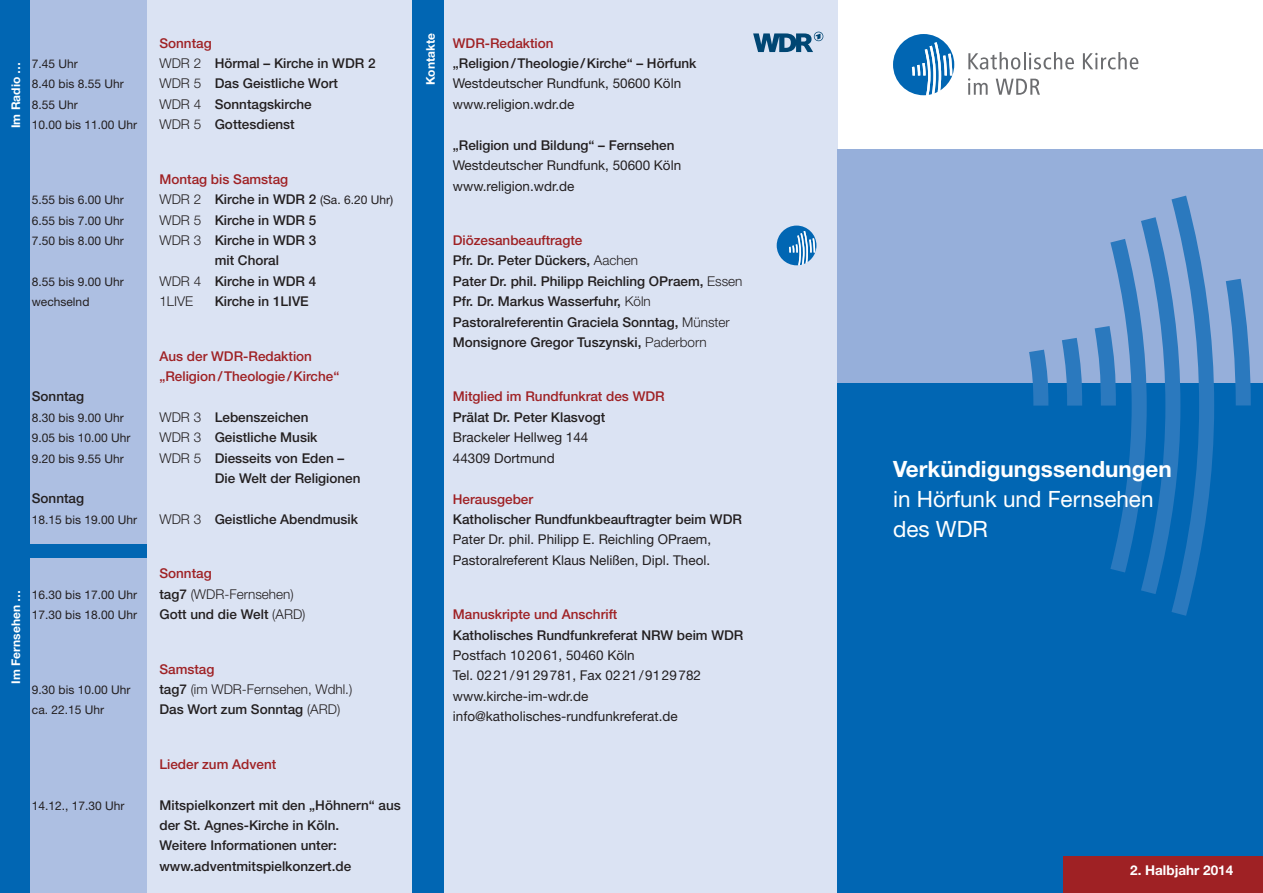
<style>
.page{position:relative;width:1263px;height:893px;background:#fff}
.page>*{position:absolute;margin:0;border:0;box-sizing:border-box;transform-origin:0 0}
.t1{font:22.5px/30px "Helvetica Neue";color:#fff}
.t2{font:700 22.5px "Helvetica Neue";color:#fff}
.t3{font:500 13.5px/20.4px "Helvetica Neue";color:#231f20}
.t4{font:13.5px/20.4px "Helvetica Neue";color:#231f20}
.t5{font:500 13.5px/20.4px "Helvetica Neue";color:#9f2124}
.t6{font:300 13.5px "Helvetica Neue";color:#231f20}
.t7{font:700 13.5px "Helvetica Neue";color:#fff}
.t8{font:12px "Helvetica Neue";color:#231f20}
.t9{font:700 12px "Helvetica Neue";color:#fff}
.s1{font-weight:300}
.s2{font-weight:400;font-size:12px}
.s3{font-weight:500}
.s4{color:#9f2124}
</style>
<div class="page">
<div style="left:0;top:0;width:838px;height:893px;background:#dbe3f3"></div>
<div style="left:0;top:0;width:147px;height:893px;background:#adbfe2"></div>
<div style="left:0;top:0;width:30px;height:893px;background:#0166b3"></div>
<div style="left:412px;top:0;width:32px;height:893px;background:#0166b3"></div>
<div style="left:838px;top:236px;width:425px;height:657px;background:#0166b3"></div>
<div style="left:838px;top:149px;width:425px;height:234px;background:#96afda"></div>
<div style="left:1063px;top:856px;width:200px;height:37px;background:#9f2124"></div>
<svg style="left:1029px;top:350px;width:19px;height:56px"></svg>
<svg style="left:1062px;top:338px;width:20px;height:68px"></svg>
<svg style="left:1095px;top:196px;width:119px;height:420px"></svg>
<svg style="left:1226px;top:279px;width:25px;height:126px"></svg>
<div style="left:21px;top:544px;width:126px;height:14px;background:#0166b3"></div>
<svg style="left:777px;top:226px;width:39px;height:39px"></svg>
<svg style="left:968px;top:52px;width:106px;height:17px"></svg>
<svg style="left:1083px;top:52px;width:55px;height:17px"></svg>
<svg style="left:968px;top:78px;width:20px;height:17px"></svg>
<svg style="left:996px;top:79px;width:44px;height:16px"></svg>
<svg style="left:893px;top:34px;width:61px;height:61px"></svg>
<svg style="left:753px;top:32px;width:70px;height:20px"></svg>
<p class="t9" style="left:8px;top:128px;width:68px;rotate:-90deg">Im Radio …</p>
<p class="t5" style="left:159px;top:32px;width:54px">Sonntag</p>
<p class="t8" style="left:32px;top:57px;width:48px">7.45 Uhr</p>
<p class="t3" style="left:159px;top:53px;width:218px"><span class="s1">WDR 2</span> Hörmal – Kirche in WDR 2</p>
<p class="t8" style="left:32px;top:77px;width:93px">8.40 bis 8.55 Uhr</p>
<p class="t3" style="left:159px;top:73px;width:180px"><span class="s1">WDR 5</span> Das Geistliche Wort</p>
<p class="t8" style="left:32px;top:97px;width:48px">8.55 Uhr</p>
<p class="t3" style="left:159px;top:94px;width:154px"><span class="s1">WDR 4</span> Sonntagskirche</p>
<p class="t8" style="left:32px;top:118px;width:107px">10.00 bis 11.00 Uhr</p>
<p class="t3" style="left:159px;top:114px;width:137px"><span class="s1">WDR 5</span> Gottesdienst</p>
<p class="t5" style="left:159px;top:169px;width:130px">Montag bis Samstag</p>
<p class="t8" style="left:32px;top:193px;width:93px">5.55 bis 6.00 Uhr</p>
<p class="t3" style="left:159px;top:189px;width:235px"><span class="s1">WDR 2</span> Kirche in WDR 2 <span class="s2">(Sa. 6.20 Uhr)</span></p>
<p class="t8" style="left:32px;top:213px;width:93px">6.55 bis 7.00 Uhr</p>
<p class="t3" style="left:159px;top:209px;width:158px"><span class="s1">WDR 5</span> Kirche in WDR 5</p>
<p class="t8" style="left:32px;top:233px;width:93px">7.50 bis 8.00 Uhr</p>
<p class="t3" style="left:215px;top:230px;width:103px;text-indent:-55px"><span class="s1">WDR 3</span> Kirche in WDR 3 mit Choral</p>
<p class="t8" style="left:32px;top:274px;width:93px">8.55 bis 9.00 Uhr</p>
<p class="t3" style="left:159px;top:271px;width:158px"><span class="s1">WDR 4</span> Kirche in WDR 4</p>
<p class="t8" style="left:32px;top:295px;width:59px">wechselnd</p>
<p class="t6" style="left:159px;top:293px;width:35px">1LIVE</p>
<p class="t3" style="left:215px;top:291px;width:96px">Kirche in 1LIVE</p>
<p class="t5" style="left:159px;top:345px;width:181px">Aus der WDR-Redaktion „Religion/Theologie/Kirche“</p>
<p class="t3" style="left:32px;top:386px;width:54px">Sonntag</p>
<p class="t8" style="left:32px;top:410px;width:93px">8.30 bis 9.00 Uhr</p>
<p class="t3" style="left:159px;top:407px;width:151px"><span class="s1">WDR 3</span> Lebenszeichen</p>
<p class="t8" style="left:32px;top:431px;width:100px">9.05 bis 10.00 Uhr</p>
<p class="t3" style="left:159px;top:427px;width:160px"><span class="s1">WDR 3</span> Geistliche Musik</p>
<p class="t8" style="left:32px;top:451px;width:93px">9.20 bis 9.55 Uhr</p>
<p class="t3" style="left:215px;top:447px;width:147px;text-indent:-55px"><span class="s1">WDR 5</span> Diesseits von Eden –<br>Die Welt der Religionen</p>
<p class="t3" style="left:32px;top:488px;width:54px">Sonntag</p>
<p class="t8" style="left:32px;top:512px;width:107px">18.15 bis 19.00 Uhr</p>
<p class="t3" style="left:159px;top:509px;width:200px"><span class="s1">WDR 3</span> Geistliche Abendmusik</p>
<p class="t9" style="left:8px;top:684px;width:95px;rotate:-90deg">Im Fernsehen …</p>
<p class="t5" style="left:159px;top:563px;width:54px">Sonntag</p>
<p class="t8" style="left:32px;top:587px;width:107px">16.30 bis 17.00 Uhr</p>
<p class="t6" style="left:159px;top:586px;width:136px"><span class="s3">tag7</span> (WDR-Fernsehen)</p>
<p class="t8" style="left:32px;top:608px;width:107px">17.30 bis 18.00 Uhr</p>
<p class="t3" style="left:159px;top:604px;width:148px">Gott und die Welt <span class="s1">(ARD)</span></p>
<p class="t5" style="left:159px;top:658px;width:57px">Samstag</p>
<p class="t8" style="left:32px;top:682px;width:100px">9.30 bis 10.00 Uhr</p>
<p class="t6" style="left:159px;top:681px;width:194px"><span class="s3">tag7</span> (im WDR-Fernsehen, Wdhl.)</p>
<p class="t8" style="left:32px;top:703px;width:74px">ca. 22.15 Uhr</p>
<p class="t3" style="left:159px;top:699px;width:182px">Das Wort zum Sonntag <span class="s1">(ARD)</span></p>
<p class="t5" style="left:159px;top:754px;width:118px">Lieder zum Advent</p>
<p class="t8" style="left:32px;top:798px;width:94px">14.12., 17.30 Uhr</p>
<p class="t3" style="left:159px;top:794px;width:243px">Mitspielkonzert mit den „Höhnern“ aus der St. Agnes-Kirche in Köln.<br>Weitere Informationen unter: www.adventmitspielkonzert.de</p>
<p class="t9" style="left:423px;top:85px;width:54px;rotate:-90deg">Kontakte</p>
<p class="t5" style="left:453px;top:33px;width:102px">WDR-Redaktion</p>
<p class="t3" style="left:453px;top:53px;width:245px">„Religion/Theologie/Kirche“ – Hörfunk</p>
<p class="t4" style="left:453px;top:73px;width:230px">Westdeutscher Rundfunk, 50600 Köln www.religion.wdr.de</p>
<p class="t3" style="left:453px;top:135px;width:223px">„Religion und Bildung“ – Fernsehen</p>
<p class="t4" style="left:453px;top:155px;width:230px">Westdeutscher Rundfunk, 50600 Köln www.religion.wdr.de</p>
<p class="t3" style="left:453px;top:230px;width:291px"><span class="s4">Diözesanbeauftragte<br></span>Pfr. Dr. Peter Dückers, <span class="s1">Aachen<br></span>Pater Dr. phil. Philipp Reichling OPraem, <span class="s1">Essen </span>Pfr. Dr. Markus Wasserfuhr, <span class="s1">Köln </span>Pastoralreferentin Graciela Sonntag, <span class="s1">Münster </span>Monsignore Gregor Tuszynski, <span class="s1">Paderborn</span></p>
<p class="t5" style="left:453px;top:386px;width:213px">Mitglied im Rundfunkrat des WDR</p>
<p class="t3" style="left:453px;top:407px;width:154px">Prälat Dr. Peter Klasvogt</p>
<p class="t4" style="left:453px;top:427px;width:137px">Brackeler Hellweg 144<br>44309 Dortmund</p>
<p class="t5" style="left:453px;top:488px;width:82px">Herausgeber</p>
<p class="t3" style="left:453px;top:509px;width:291px">Katholischer Rundfunkbeauftragter beim WDR</p>
<p class="t4" style="left:453px;top:529px;width:260px">Pater Dr. phil. Philipp E. Reichling OPraem,<br>Pastoralreferent Klaus Nelißen, Dipl. Theol.</p>
<p class="t5" style="left:453px;top:604px;width:166px">Manuskripte und Anschrift</p>
<p class="t3" style="left:453px;top:624px;width:292px">Katholisches Rundfunkreferat NRW beim WDR</p>
<p class="t4" style="left:453px;top:645px;width:250px">Postfach 102061, 50460 Köln<br>Tel. 0221/9129781, Fax 0221/9129782 www.kirche-im-wdr.de info@katholisches-rundfunkreferat.de</p>
<h1 class="t2" style="left:893px;top:455px;width:280px">Verkündigungssendungen</h1>
<h1 class="t1" style="left:893px;top:483px;width:262px">in Hörfunk und Fernsehen des WDR</h1>
<p class="t7" style="left:1130px;top:862px;width:105px">2. Halbjahr 2014</p>
</div>
